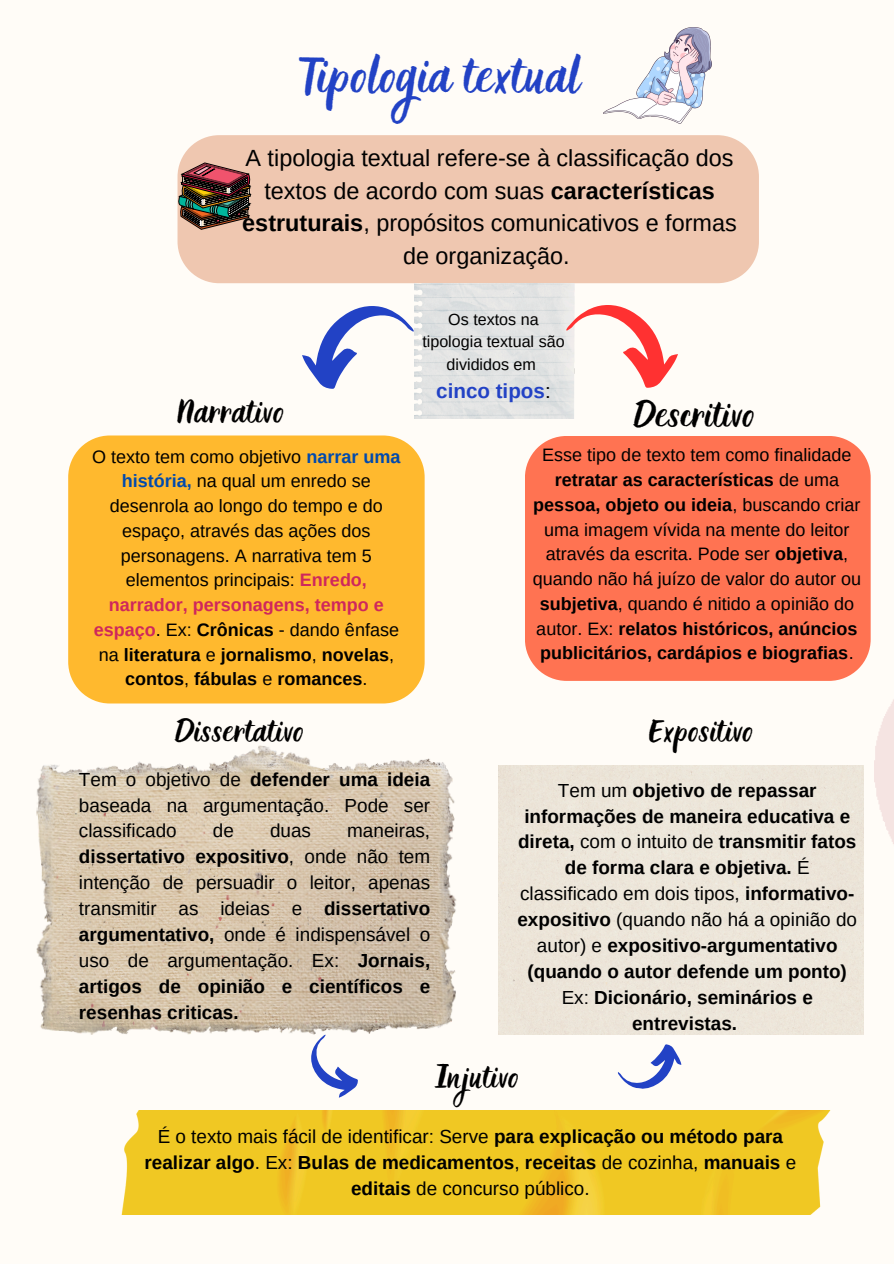
<style>
.page{position:relative;width:894px;height:1264px;background:#fff}
.page>*{position:absolute;margin:0;border:0;box-sizing:border-box;transform-origin:0 0}
.t1{font:40.5px "Holla";color:#2242c5}
.t2{font:29.4px "Holla";color:#000}
.t3{font:26.4px "Holla";color:#000}
.t4{font:25.5px "Holla";color:#000}
.t5{font:23.4px/32.7px "Arimo";color:#000;text-align:center}
.t6{font:700 20.55px "Arimo";color:#2242c5}
.t7{font:700 18.9px/26px "Arimo";color:#000;text-align:center}
.t8{font:18.9px/26px "Arimo";color:#000;text-align:justify}
.t9{font:18px/24.8px "Arimo";color:#000;text-align:center}
.t10{font:16.05px/22.5px "Arimo";color:#000;text-align:center}
.s1{font-weight:700}
.s2{font-weight:700;color:#004aad}
.s3{font-weight:700;color:#cf275c}
.s4{font-weight:400;color:#000}
.s5{font-weight:400}
</style>
<div class="page">
<div style="left:0;top:0;width:893px;height:1263px;background:#fffcf7"></div>
<img style="left:874px;top:701px;width:19px;height:141px">
<img style="left:603px;top:28px;width:108px;height:95px">
<div style="left:177px;top:135px;width:581px;height:148px;background:#efc7b0"></div>
<img style="left:177px;top:163px;width:73px;height:66px">
<img style="left:414px;top:283px;width:160px;height:135px">
<div style="left:68px;top:435px;width:356px;height:268px;background:#ffb92e"></div>
<div style="left:525px;top:436px;width:345px;height:245px;background:#ff7352"></div>
<svg style="left:302px;top:306px;width:112px;height:83px"></svg>
<svg style="left:566px;top:305px;width:111px;height:83px"></svg>
<img style="left:36px;top:745px;width:421px;height:290px">
<div style="left:498px;top:765px;width:365px;height:269px;background:#ece5d9"></div>
<img style="left:121px;top:1110px;width:710px;height:104px">
<svg style="left:311px;top:1034px;width:47px;height:63px"></svg>
<svg style="left:617px;top:1044px;width:65px;height:45px"></svg>
<p class="t1" style="left:299px;top:53px;width:283px">Tipologia textual</p>
<p class="t5" style="left:242px;top:141px;width:496px">A tipologia textual refere-se à classificação dos textos de acordo com suas <span class="s1">características estruturais</span>, propósitos comunicativos e formas de organização.</p>
<h3 class="t3" style="left:177px;top:396px;width:108px">Narrativo</h3>
<p class="t9" style="left:92px;top:444px;width:310px">O texto tem como objetivo <span class="s2">narrar uma história,</span> na qual um enredo se desenrola ao longo do tempo e do espaço, através das ações dos personagens. A narrativa tem 5 elementos principais: <span class="s3">Enredo, narrador, personagens, tempo e espaço</span>. Ex: <span class="s1">Crônicas</span> - dando ênfase na <span class="s1">literatura</span> e <span class="s1">jornalismo</span>, <span class="s1">novelas</span>, <span class="s1">contos</span>, <span class="s1">fábulas</span> e <span class="s1">romances</span>.</p>
<p class="t10" style="left:422px;top:308px;width:144px">Os textos na tipologia textual são divididos em</p>
<p class="t6" style="left:436px;top:379px;width:116px">cinco tipos<span class="s4">:</span></p>
<p class="t2" style="left:633px;top:397px;width:123px">Descritivo</p>
<p class="t9" style="left:532px;top:442px;width:330px">Esse tipo de texto tem como finalidade <span class="s1">retratar as características</span> de uma <span class="s1">pessoa, objeto ou ideia</span>, buscando criar uma imagem vívida na mente do leitor através da escrita. Pode ser <span class="s1">objetiva</span>, quando não há juízo de valor do autor ou <span class="s1">subjetiva</span>, quando é nitido a opinião do autor. Ex: <span class="s1">relatos históricos, anúncios publicitários, cardápios e biografias</span>.</p>
<p class="t4" style="left:175px;top:716px;width:131px">Dissertativo</p>
<h3 class="t8" style="left:79px;top:766px;width:353px">Tem o objetivo de <span class="s1">defender uma ideia </span>baseada na argumentação. Pode ser classificado</h3>
<h3 class="t8" style="left:79px;top:818px;width:353px;text-indent:268px">maneiras, <span class="s1">dissertativo expositivo</span>, onde não tem intenção de persuadir o leitor, apenas transmitir as ideias e <span class="s1">dissertativo argumentativo,</span> onde é indispensável o uso de argumentação. Ex: <span class="s1">Jornais, artigos de opinião e científicos e resenhas criticas.</span></h3>
<h3 class="t8" style="left:213px;top:818px;width:23px">de</h3>
<h3 class="t8" style="left:270px;top:818px;width:42px">duas</h3>
<h3 class="t4" style="left:649px;top:716px;width:105px">Expositivo</h3>
<h5 class="t7" style="left:517px;top:777px;width:341px"><span class="s5">Tem um</span> objetivo de repassar informações de maneira educativa e direta, <span class="s5">com o intuito de</span> transmitir fatos de forma clara e objetiva. <span class="s5">É classificado em dois tipos,</span> informativo&shy;expositivo <span class="s5">(quando não há a opinião do autor) e</span> expositivo-argumentativo (quando o autor defende um ponto)<br><span class="s5">Ex:</span> Dicionário, seminários e entrevistas.</h5>
<p class="t4" style="left:434px;top:1062px;width:86px">Injutivo</p>
<p class="t7" style="left:144px;top:1123px;width:653px"><span class="s5">É o texto mais fácil de identificar: Serve</span> para explicação ou método para realizar algo<span class="s5">. Ex:</span> Bulas de medicamentos<span class="s5">,</span> receitas <span class="s5">de cozinha,</span> manuais <span class="s5">e </span>editais <span class="s5">de concurso público.</span></p>
</div>
